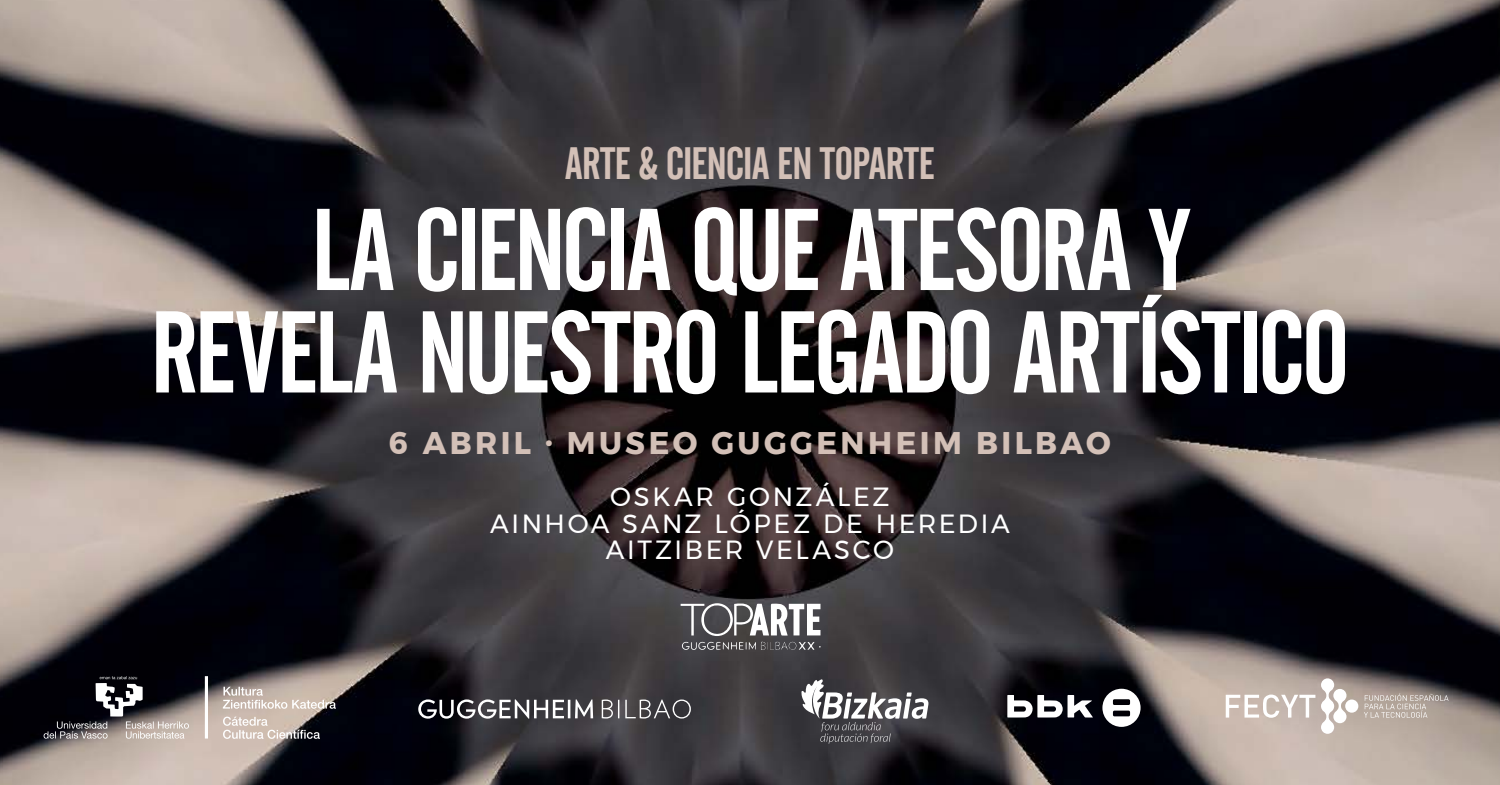
<style>
.page{position:relative;width:1500px;height:785px;background:#fff}
.page>*{position:absolute;margin:0;border:0;box-sizing:border-box;transform-origin:0 0}
.t1{font:115px/102.5px "Alternate Gothic No 2 BT";letter-spacing:-.025em;color:#fff;text-align:center}
.t2{font:45px "Alternate Gothic No 2 BT";letter-spacing:-.02em;color:#d3c0b7}
.t3{font:700 31.25px "Montserrat";letter-spacing:.115em;color:#d3c0b7}
.t4{font:26.25px/26.2px "Montserrat";letter-spacing:.105em;color:#fff;text-align:center}
</style>
<div class="page">
<img style="left:0;top:0;width:1500px;height:785px">
<svg style="left:801px;top:679px;width:127px;height:65px"></svg>
<svg style="left:1226px;top:678px;width:223px;height:56px;background:#bcb0a9"></svg>
<svg style="left:418px;top:699px;width:273px;height:20px"></svg>
<svg style="left:44px;top:676px;width:292px;height:63px;background:#797170"></svg>
<svg style="left:1007px;top:689px;width:134px;height:38px"></svg>
<svg style="left:681px;top:603px;width:140px;height:48px"></svg>
<h2 class="t2" style="left:565px;top:138px;width:371px">ARTE &amp; CIENCIA EN TOPARTE</h2>
<h1 class="t1" style="left:150px;top:200px;width:1201px">LA CIENCIA QUE ATESORA Y<br>REVELA NUESTRO LEGADO ARTÍSTICO</h1>
<p class="t3" style="left:389px;top:418px;width:723px">6 ABRIL · MUSEO GUGGENHEIM BILBAO</p>
<p class="t4" style="left:490px;top:484px;width:521px">OSKAR GONZÁLEZ<br>AINHOA SANZ LÓPEZ DE HEREDIA<br>AITZIBER VELASCO</p>
</div>
